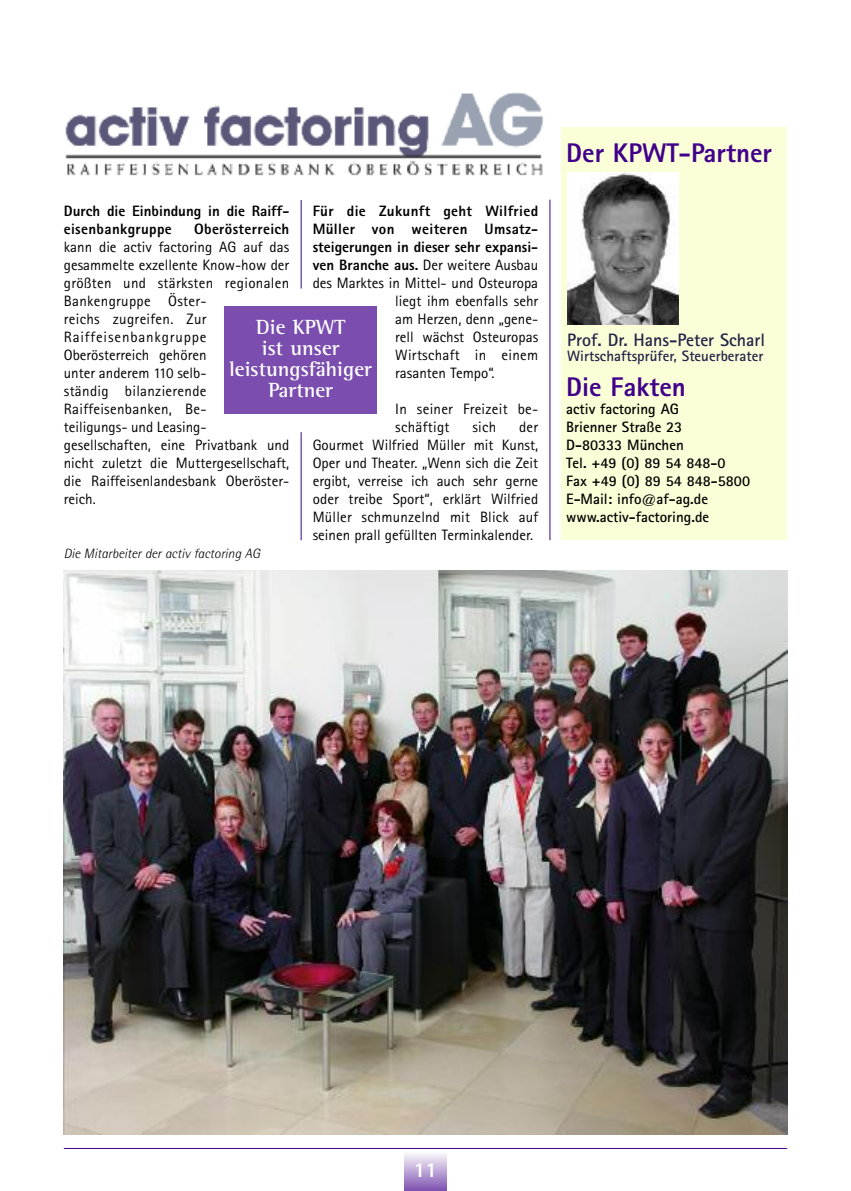
<style>
.page{position:relative;width:851px;height:1191px;background:#fff}
.page>*{position:absolute;margin:0;border:0;box-sizing:border-box;transform-origin:0 0}
.t1{font:800 27px "Rotis Sans Serif";color:#41008b}
.t2{font:700 21px/21px "Rotis Semi Serif";color:#fff;text-align:center}
.t3{font:800 21px "Rotis Sans Serif";color:#fff}
.t4{font:700 18px "Rotis Sans Serif";color:#242348}
.t5{font:15px/18px "Rotis Sans Serif";color:#000}
.t6{font:700 15px/18px "Rotis Sans Serif";color:#000}
.t7{font:800 15px/18px "Rotis Sans Serif";color:#000}
.t8{font:800 15px "Rotis Sans Serif";letter-spacing:.02em;color:#000}
.t9{font:15px/18px "Rotis Sans Serif";letter-spacing:.02em;color:#000}
.t10{font:700 15px "Rotis Sans Serif";color:#242348}
.t11{font:italic 300 13.5px "Rotis Semi Sans";color:#000}
.s1{font-weight:800}
</style>
<div class="page">
<hr style="left:64px;top:1148px;width:723px;height:1px;background:#41008b">
<div style="left:404px;top:1152px;width:42px;height:39px;background:linear-gradient(to bottom,#fcfafd,#7d52b0)"></div>
<div style="left:224px;top:306px;width:153px;height:108px;background:#7a4dae"></div>
<hr style="left:301px;top:200px;width:1px;height:88px;background:#41008b">
<hr style="left:301px;top:432px;width:1px;height:108px;background:#41008b">
<div style="left:561px;top:128px;width:226px;height:412px;background:#fbffd7"></div>
<img style="left:567px;top:173px;width:111px;height:151px">
<img style="left:64px;top:570px;width:723px;height:564px">
<hr style="left:549px;top:200px;width:1px;height:340px;background:#41008b">
<img style="left:65px;top:93px;width:479px;height:83px">
<p class="t7" style="left:64px;top:203px;width:227px">Durch die Einbindung in die Raiff&shy;eisenbankgruppe</p>
<p class="t8" style="left:313px;top:206px;width:227px">Für die Zukunft geht Wilfried</p>
<p class="t8" style="left:313px;top:224px;width:227px">Müller von weiteren Umsatz-</p>
<p class="t7" style="left:313px;top:239px;width:227px">steigerungen in dieser sehr expansi-</p>
<p class="t5" style="left:313px;top:257px;width:227px"><span class="s1">ven Branche aus.</span> Der weitere Ausbau</p>
<p class="t5" style="left:313px;top:275px;width:227px">des Marktes in Mittel- und Osteuropa</p>
<p class="t5" style="left:395px;top:293px;width:144px">liegt ihm ebenfalls sehr</p>
<p class="t5" style="left:395px;top:311px;width:144px">am Herzen, denn „gene-</p>
<p class="t5" style="left:395px;top:329px;width:144px">rell wächst Osteuropas</p>
<p class="t9" style="left:395px;top:347px;width:144px">Wirtschaft in einem</p>
<p class="t5" style="left:395px;top:365px;width:101px">rasanten Tempo“.</p>
<p class="t9" style="left:395px;top:401px;width:144px">In seiner Freizeit be&shy;schäftigt</p>
<p class="t8" style="left:194px;top:224px;width:97px">Oberösterreich</p>
<p class="t5" style="left:64px;top:239px;width:227px">kann die activ factoring AG auf das gesammelte exzellente Know-how der größten und stärksten regionalen<br>Bankengruppe Öster-<br>reichs zugreifen. Zur<br>Raiffeisenbankgruppe<br>Oberösterreich gehören<br>unter anderem 110 selb-<br>ständig bilanzierende<br>Raiffeisenbanken, Be-<br>teiligungs- und Leasing&shy;gesellschaften, eine Privatbank und nicht zuletzt die Muttergesellschaft, die Raiffeisenlandesbank Oberöster&shy;reich.</p>
<h2 class="t2" style="left:229px;top:319px;width:144px">Die KPWT<br>ist unser leistungsfähiger<br>Partner</h2>
<p class="t5" style="left:313px;top:419px;width:227px;text-align:justify;text-indent:206px">der Gourmet Wilfried Müller mit Kunst, Oper und Theater. „Wenn sich die Zeit ergibt, verreise ich auch sehr gerne oder treibe Sport“, erklärt Wilfried Müller schmunzelnd mit Blick auf seinen prall gefüllten Terminkalender.</p>
<p class="t5" style="left:472px;top:419px;width:25px">sich</p>
<p class="t11" style="left:64px;top:549px;width:198px">Die Mitarbeiter der activ factoring AG</p>
<h1 class="t1" style="left:566px;top:143px;width:207px">Der KPWT-Partner</h1>
<p class="t4" style="left:567px;top:334px;width:199px">Prof. Dr. Hans-Peter Scharl</p>
<p class="t10" style="left:567px;top:351px;width:198px">Wirtschaftsprüfer, Steuerberater</p>
<h1 class="t1" style="left:566px;top:377px;width:121px">Die Fakten</h1>
<p class="t6" style="left:566px;top:401px;width:185px">activ factoring AG<br>Brienner Straße 23<br>D-80333 München<br>Tel. +49 (0) 89 54 848-0<br>Fax +49 (0) 89 54 848-5800<br>E-Mail: info@af-ag.de www.activ-factoring.de</p>
<h2 class="t3" style="left:414px;top:1162px;width:25px">11</h2>
</div>
